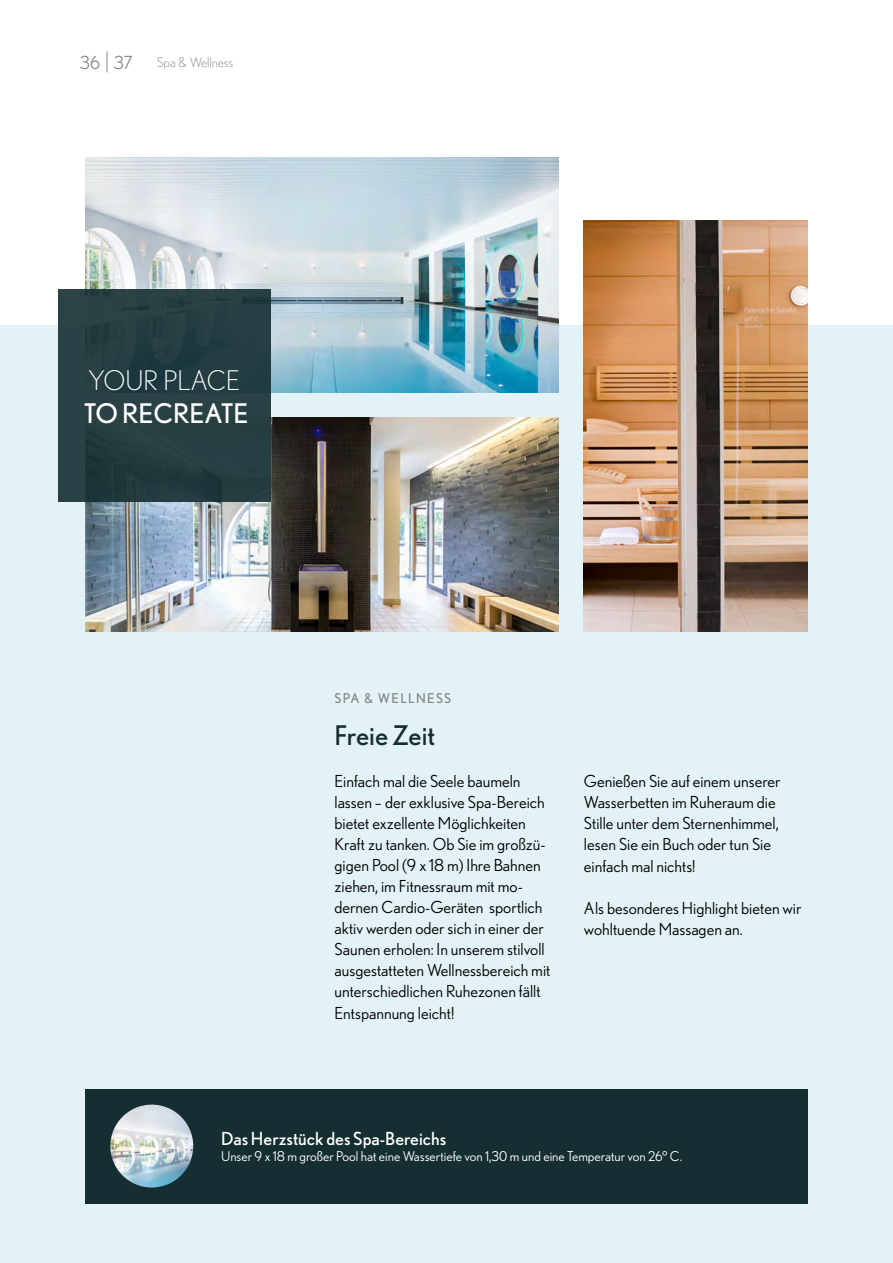
<style>
.page{position:relative;width:893px;height:1263px;background:#fff}
.page>*{position:absolute;margin:0;border:0;box-sizing:border-box;transform-origin:0 0}
.t1{font:27px "Nobel";color:#fff}
.t2{font:300 27px "Nobel";color:#fff}
.t3{font:27px "Nobel";color:#152e31}
.t4{font:18px "Nobel";color:#fff}
.t5{font:18px "Nobel";color:#878988}
.t6{font:16.5px/21px "Nobel";color:#000}
.t7{font:13.5px "Nobel";color:#fff}
.t8{font:13.5px "Nobel";letter-spacing:.1em;color:#878988}
.t9{font:300 13.5px "Nobel";color:#878988}
</style>
<div class="page">
<svg style="left:107px;top:51px;width:1px;height:21px"></svg>
<div style="left:0;top:325px;width:893px;height:938px;background:#e3f2f6"></div>
<img style="left:584px;top:220px;width:224px;height:411px">
<img style="left:85px;top:417px;width:473px;height:214px">
<img style="left:85px;top:157px;width:473px;height:235px">
<div style="left:58px;top:289px;width:212px;height:213px;background:#273f42"></div>
<div style="left:85px;top:1089px;width:723px;height:114px;background:#152e31"></div>
<img style="left:110px;top:1104px;width:83px;height:83px;border-radius:41px">
<p class="t5" style="left:80px;top:52px;width:22px">36</p>
<p class="t5" style="left:114px;top:53px;width:21px">37</p>
<p class="t9" style="left:157px;top:55px;width:78px">Spa &amp; Wellness</p>
<h1 class="t2" style="left:88px;top:364px;width:153px">YOUR PLACE</h1>
<h1 class="t1" style="left:84px;top:397px;width:166px">TO RECREATE</h1>
<p class="t8" style="left:334px;top:691px;width:118px">SPA &amp; WELLNESS</p>
<h1 class="t3" style="left:334px;top:720px;width:102px">Freie Zeit</h1>
<p class="t6" style="left:334px;top:771px;width:217px">Einfach mal die Seele baumeln lassen – der exklusive Spa-Bereich bietet exzellente Möglichkeiten<br>Kraft zu tanken. Ob Sie im großzü&shy;gigen Pool (9 x 18 m) Ihre Bahnen ziehen, im Fitnessraum mit mo&shy;dernen Cardio-Geräten sportlich aktiv werden oder sich in einer der<br>Saunen erholen: In unserem stilvoll ausgestatteten Wellnessbereich mit unterschiedlichen Ruhezonen fällt<br>Entspannung leicht!</p>
<p class="t6" style="left:584px;top:771px;width:198px">Genießen Sie auf einem unserer<br>Wasserbetten im Ruheraum die<br>Stille unter dem Sternenhimmel, lesen Sie ein Buch oder tun Sie einfach mal nichts!</p>
<p class="t6" style="left:584px;top:897px;width:219px">Als besonderes Highlight bieten wir wohltuende Massagen an.</p>
<p class="t4" style="left:221px;top:1128px;width:227px">Das Herzstück des Spa-Bereichs</p>
<p class="t7" style="left:221px;top:1149px;width:462px">Unser 9 x 18 m großer Pool hat eine Wassertiefe von 1,30 m und eine Temperatur von 26° C.</p>
</div>
